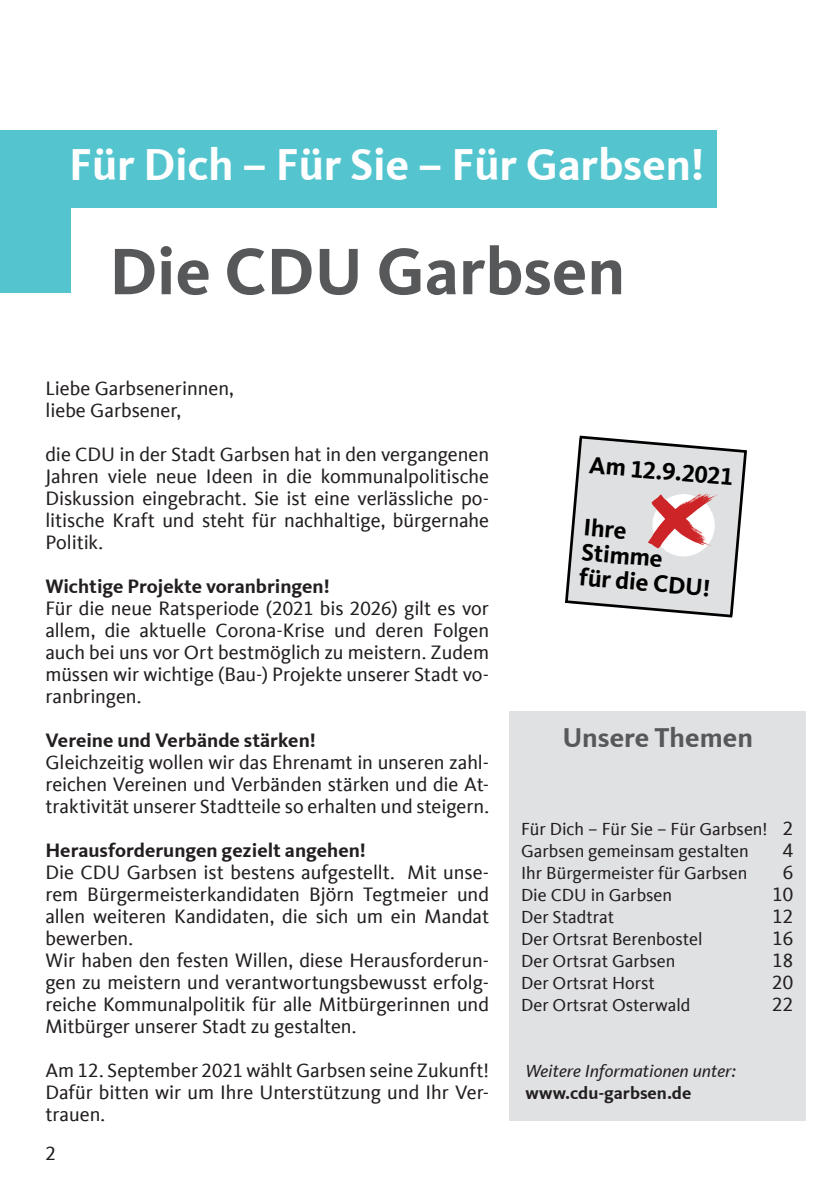
<style>
.page{position:relative;width:840px;height:1191px;background:#fff}
.page>*{position:absolute;margin:0;border:0;box-sizing:border-box;transform-origin:0 0}
.t1{font:700 68px "CDU Kievit Tab";color:#57585a}
.t2{font:700 46px "CDU Kievit Tab";color:#fff}
.t3{font:700 28px "CDU Kievit Tab";color:#57585a}
.t4{font:700 24.8px/24.8px "CDU Kievit Tab";color:#000}
.t5{font:20px/22px "CDU Kievit Tab";letter-spacing:-.005em;color:#231f20;text-align:justify}
.t6{font:700 20px "CDU Kievit Tab";color:#231f20}
.t7{font:18px/22px "CDU Kievit Tab";color:#231f20}
.t8{font:italic 18px "CDU Kievit Tab";color:#231f20}
.t9{font:700 18px "CDU Kievit Tab";color:#231f20}
</style>
<div class="page">
<div style="left:0;top:130px;width:716px;height:163px;background:#54c5cf"></div>
<div style="left:71px;top:208px;width:734px;height:98px;background:#fff"></div>
<svg style="left:565px;top:435px;width:182px;height:183px"></svg>
<div style="left:509px;top:711px;width:296px;height:409px;background:#e0e1e3"></div>
<h2 class="t2" style="left:69px;top:138px;width:636px">Für Dich – Für Sie – Für Garbsen!</h2>
<h1 class="t1" style="left:109px;top:232px;width:517px">Die CDU Garbsen</h1>
<p class="t5" style="left:45px;top:377px;width:190px">Liebe Garbsenerinnen, liebe Garbsener,</p>
<p class="t5" style="left:45px;top:443px;width:445px">die CDU in der Stadt Garbsen hat in den vergangenen Jahren viele neue Ideen in die kommunalpolitische Diskussion eingebracht. Sie ist eine verlässliche po&shy;litische Kraft und steht für nachhaltige, bürgernahe Politik.</p>
<p class="t6" style="left:45px;top:574px;width:286px">Wichtige Projekte voranbringen!</p>
<p class="t5" style="left:45px;top:597px;width:445px">Für die neue Ratsperiode (2021 bis 2026) gilt es vor allem, die aktuelle Corona-Krise und deren Folgen auch bei uns vor Ort bestmöglich zu meistern. Zudem müssen wir wichtige (Bau-) Projekte unserer Stadt vo&shy;ranbringen.</p>
<p class="t6" style="left:45px;top:728px;width:272px">Vereine und Verbände stärken!</p>
<p class="t5" style="left:45px;top:751px;width:445px">Gleichzeitig wollen wir das Ehrenamt in unseren zahl&shy;reichen Vereinen und Verbänden stärken und die At&shy;traktivität unserer Stadtteile so erhalten und steigern.</p>
<p class="t6" style="left:45px;top:838px;width:322px">Herausforderungen gezielt angehen!</p>
<p class="t5" style="left:45px;top:861px;width:445px;text-align:left">Die CDU Garbsen ist bestens aufgestellt. Mit unse&shy;rem Bürgermeisterkandidaten Björn Tegtmeier und allen weiteren Kandidaten, die sich um ein Mandat bewerben.<br>Wir haben den festen Willen, diese Herausforderun&shy;gen zu meistern und verantwortungsbewusst erfolg&shy;reiche Kommunalpolitik für alle Mitbürgerinnen und Mitbürger unserer Stadt zu gestalten.</p>
<p class="t5" style="left:45px;top:1059px;width:445px">Am 12. September 2021 wählt Garbsen seine Zukunft!<br>Dafür bitten wir um Ihre Unterstützung und Ihr Ver&shy;trauen.</p>
<p class="t5" style="left:45px;top:1142px;width:12px">2</p>
<p class="t4" style="left:590px;top:452px;width:146px;rotate:5deg">Am 12.9.2021</p>
<p class="t4" style="left:584px;top:515px;width:133px;rotate:5deg">Ihre<br>Stimme<br>für die CDU!</p>
<h3 class="t3" style="left:562px;top:721px;width:192px">Unsere Themen</h3>
<p class="t5" style="left:771px;top:817px;width:22px;text-align:center">2<br>4<br>6<br>10<br>12<br>16<br>18<br>20<br>22</p>
<p class="t7" style="left:521px;top:818px;width:248px">Für Dich – Für Sie – Für Garbsen!<br>Garbsen gemeinsam gestalten<br>Ihr Bürgermeister für Garbsen<br>Die CDU in Garbsen<br>Der Stadtrat<br>Der Ortsrat Berenbostel<br>Der Ortsrat Garbsen<br>Der Ortsrat Horst<br>Der Ortsrat Osterwald</p>
<p class="t8" style="left:525px;top:1060px;width:212px">Weitere Informationen unter:</p>
<p class="t9" style="left:525px;top:1082px;width:167px">www.cdu-garbsen.de</p>
</div>
